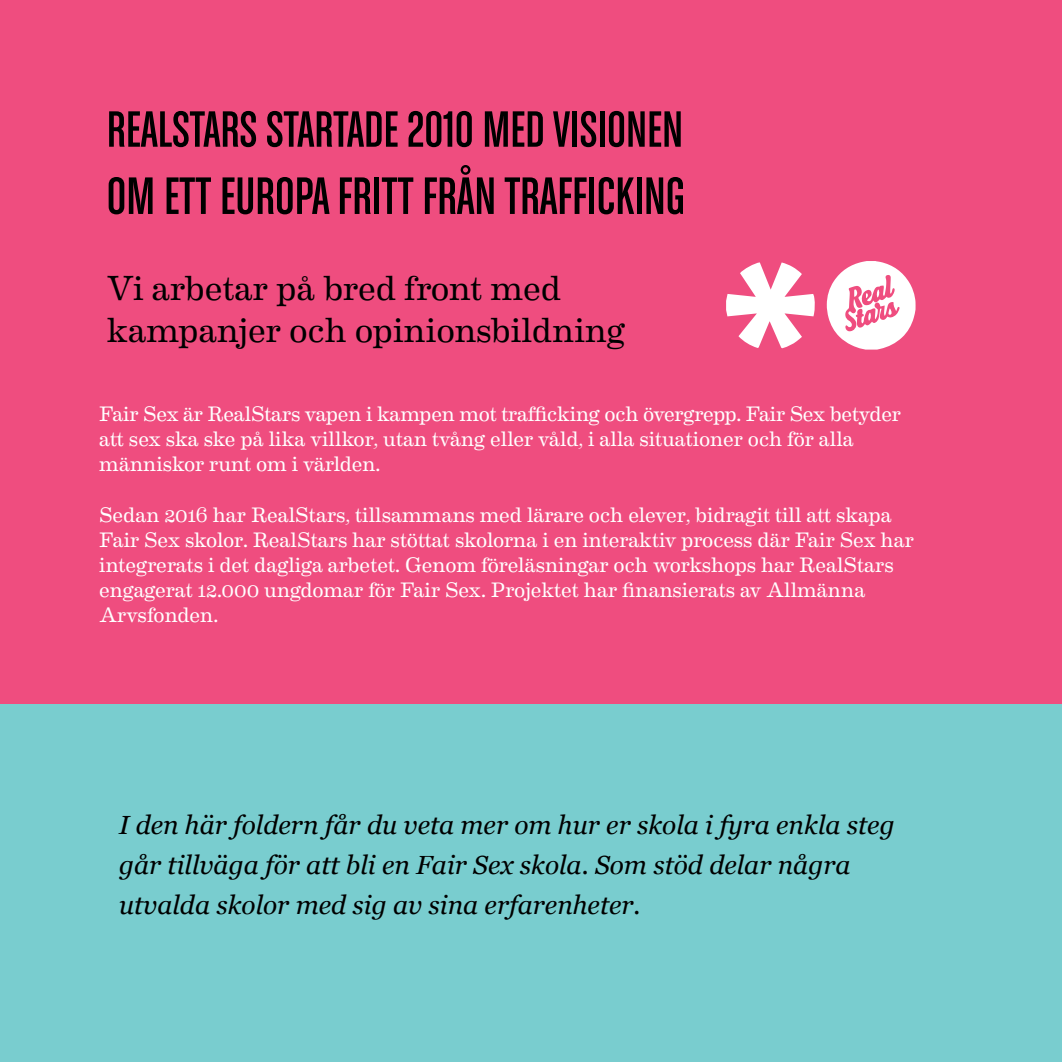
<style>
.page{position:relative;width:1062px;height:1062px;background:#ef4d7f}
.page>*{position:absolute;margin:0;border:0;box-sizing:border-box;transform-origin:0 0}
.t1{font:56px "Chalet Comprime Cologne Sixty";color:#000}
.t2{font:54.25px "Chalet Comprime Cologne Sixty";color:#000}
.t3{font:35px/42px "Eames Century Modern";letter-spacing:-.005em;color:#000}
.t4{font:italic 26.25px/40.2px "Georgia";color:#000}
.t5{font:21px/25.2px "Eames Century Modern";letter-spacing:-.005em;color:#fff}
</style>
<div class="page">
<div style="left:0;top:704px;width:1062px;height:358px;background:#79cdcf"></div>
<svg style="left:726px;top:262px;width:89px;height:86px"></svg>
<svg style="left:826px;top:261px;width:89px;height:88px"></svg>
<h2 class="t2" style="left:107px;top:99px;width:578px">REALSTARS STARTADE 2010 MED VISIONEN</h2>
<h1 class="t1" style="left:107px;top:165px;width:579px">OM ETT EUROPA FRITT FRÅN TRAFFICKING</h1>
<h3 class="t3" style="left:107px;top:265px;width:520px">Vi arbetar på bred front med kampanjer och opinionsbildning</h3>
<p class="t5" style="left:99px;top:399px;width:803px">Fair Sex är RealStars vapen i kampen mot trafficking och övergrepp. Fair Sex betyder att sex ska ske på lika villkor, utan tvång eller våld, i alla situationer och för alla människor runt om i världen.</p>
<p class="t5" style="left:99px;top:500px;width:816px">Sedan 2016 har RealStars, tillsammans med lärare och elever, bidragit till att skapa Fair Sex skolor. RealStars har stöttat skolorna i en interaktiv process där Fair Sex har integrerats i det dagliga arbetet. Genom föreläsningar och workshops har RealStars engagerat 12.000 ungdomar för Fair Sex. Projektet har finansierats av Allmänna Arvsfonden.</p>
<p class="t4" style="left:119px;top:803px;width:777px">I den här foldern får du veta mer om hur er skola i fyra enkla steg går tillväga för att bli en Fair Sex skola. Som stöd delar några utvalda skolor med sig av sina erfarenheter.</p>
</div>
